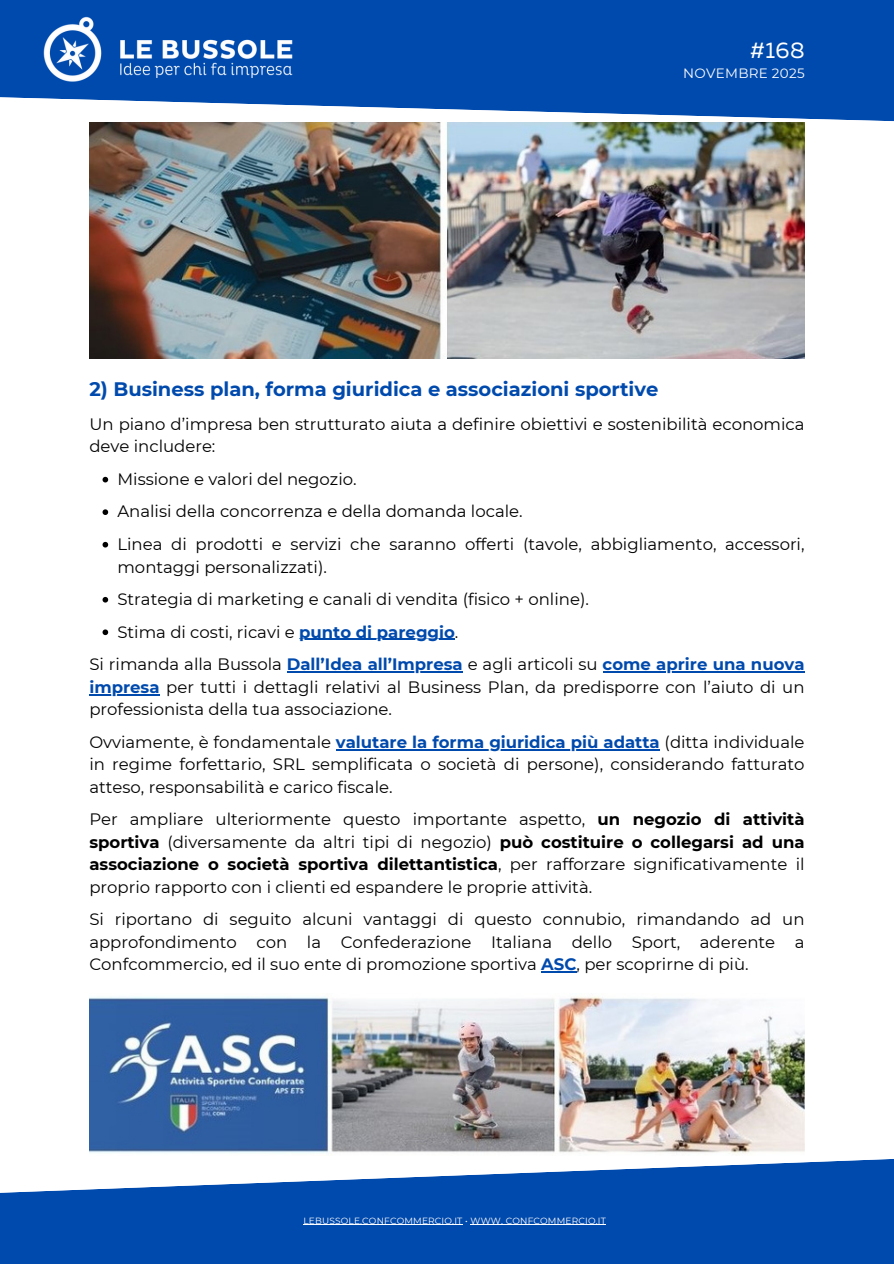
<style>
.page{position:relative;width:894px;height:1264px;background:#fff}
.page>*{position:absolute;margin:0;border:0;box-sizing:border-box;transform-origin:0 0}
.t1{font:22.5px "Muller";color:#fff}
.t2{font:700 19.5px "Montserrat";color:#004aad}
.t3{font:16.5px/22.5px "Montserrat";color:#000}
.t4{font:700 16.5px "Montserrat";color:#004aad}
.t5{font:13.5px "Montserrat";letter-spacing:.02em;color:#fff}
.t6{font:9px "Montserrat";letter-spacing:.02em;color:#fff}
.s1{font-weight:700;color:#004aad}
.s2{font-weight:400;color:#000}
.s3{font-weight:700}
</style>
<div class="page">
<svg style="left:0;top:1159px;width:893px;height:104px;fill:#004aad"></svg>
<hr style="left:303px;top:1224px;width:159px;height:1px;background:#fff">
<hr style="left:470px;top:1224px;width:136px;height:1px;background:#fff">
<svg style="left:0;top:0;width:893px;height:126px;background:#2664b8"></svg>
<img style="left:30px;top:3px;width:279px;height:93px">
<img style="left:89px;top:996px;width:715px;height:158px">
<svg style="left:102px;top:477px;width:6px;height:5px"></svg>
<svg style="left:102px;top:509px;width:6px;height:6px"></svg>
<svg style="left:102px;top:542px;width:6px;height:5px"></svg>
<svg style="left:102px;top:597px;width:6px;height:5px"></svg>
<svg style="left:102px;top:629px;width:6px;height:6px"></svg>
<hr style="left:299px;top:639px;width:156px;height:1px;background:#004aad">
<hr style="left:287px;top:671px;width:175px;height:1px;background:#004aad">
<hr style="left:602px;top:671px;width:202px;height:1px;background:#004aad">
<hr style="left:89px;top:694px;width:70px;height:1px;background:#004aad">
<hr style="left:336px;top:749px;width:323px;height:1px;background:#004aad">
<hr style="left:541px;top:971px;width:35px;height:1px;background:#004aad">
<img style="left:89px;top:123px;width:715px;height:235px">
<h1 class="t1" style="left:750px;top:41px;width:56px">#168</h1>
<p class="t5" style="left:683px;top:64px;width:123px">NOVEMBRE 2025</p>
<p class="t2" style="left:89px;top:377px;width:570px">2) Business plan, forma giuridica e associazioni sportive</p>
<p class="t3" style="left:89px;top:413px;width:716px">Un piano d’impresa ben strutturato aiuta a definire obiettivi e sostenibilità economica deve includere:</p>
<p class="t3" style="left:117px;top:463px;width:688px;line-height:32.5px">Missione e valori del negozio.<br>Analisi della concorrenza e della domanda locale.<br>Linea di prodotti e servizi che saranno offerti (tavole, abbigliamento, accessori,</p>
<p class="t3" style="left:117px;top:555px;width:211px">montaggi personalizzati).</p>
<p class="t3" style="left:117px;top:588px;width:473px">Strategia di marketing e canali di vendita (fisico + online).</p>
<p class="t3" style="left:117px;top:620px;width:342px">Stima di costi, ricavi e <span class="s1">punto di pareggio</span>.</p>
<p class="t4" style="left:89px;top:654px;width:716px"><span class="s2">Si rimanda alla Bussola</span> Dall’Idea all’Impresa <span class="s2">e agli articoli su</span> come aprire una nuova</p>
<p class="t3" style="left:89px;top:675px;width:716px"><span class="s1">impresa</span> per tutti i dettagli relativi al Business Plan, da predisporre con l’aiuto di un professionista della tua associazione.</p>
<p class="t3" style="left:89px;top:730px;width:716px;text-align:justify">Ovviamente, è fondamentale <span class="s1">valutare la forma giuridica più adatta</span> (ditta individuale in regime forfettario, SRL semplificata o società di persone), considerando fatturato atteso, responsabilità e carico fiscale.</p>
<p class="t3" style="left:89px;top:808px;width:716px;text-align:justify">Per ampliare ulteriormente questo importante aspetto, <span class="s3">un negozio di attività sportiva</span> (diversamente da altri tipi di negozio) <span class="s3">può costituire o collegarsi ad una associazione o società sportiva dilettantistica</span>, per rafforzare significativamente il proprio rapporto con i clienti ed espandere le proprie attività.</p>
<p class="t3" style="left:89px;top:908px;width:716px;text-align:justify">Si riportano di seguito alcuni vantaggi di questo connubio, rimandando ad un approfondimento con la Confederazione Italiana dello Sport, aderente a Confcommercio, ed il suo ente di promozione sportiva <span class="s1">ASC</span>, per scoprirne di più.</p>
<p class="t6" style="left:303px;top:1214px;width:304px">LEBUSSOLE.CONFCOMMERCIO.IT • WWW. CONFCOMMERCIO.IT</p>
</div>
